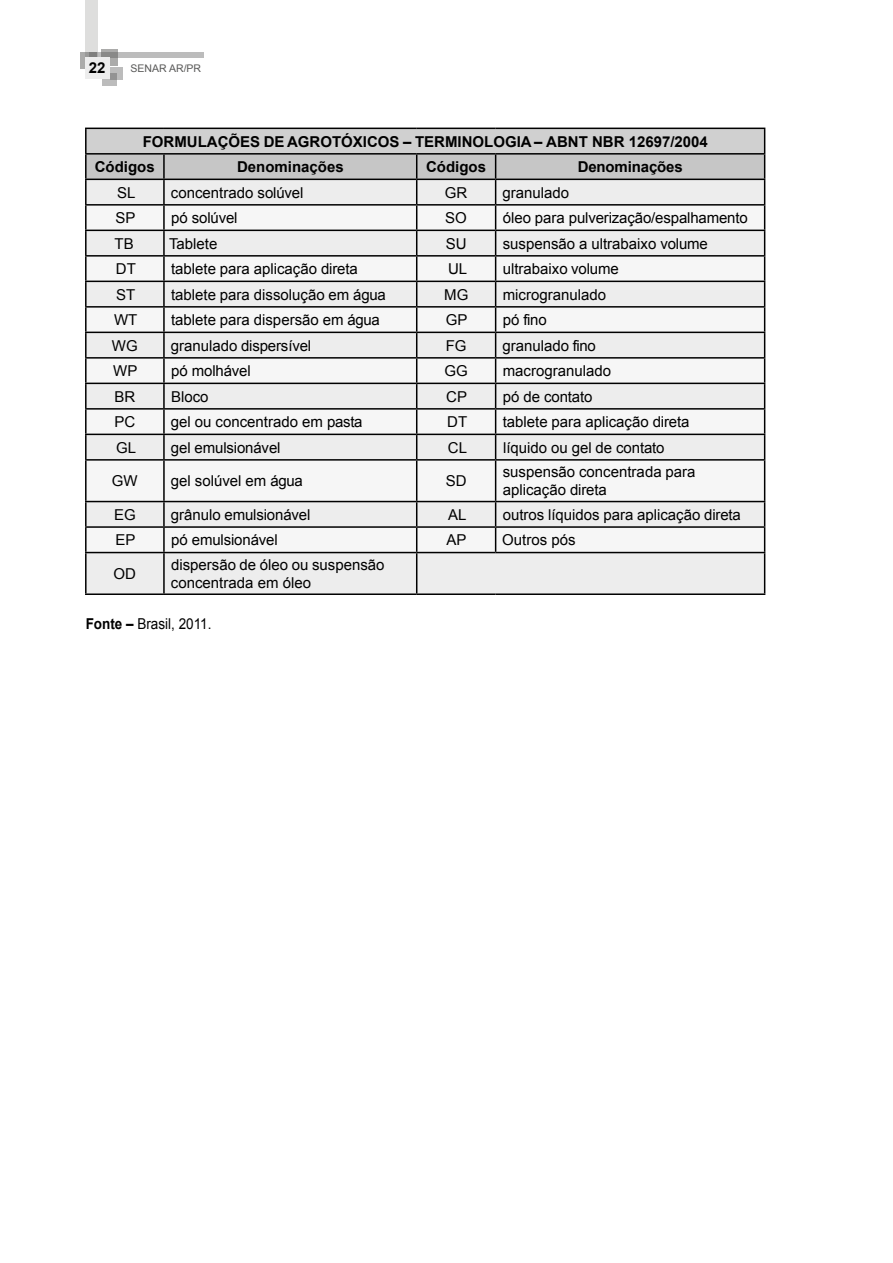
<style>
.page{position:relative;width:893px;height:1263px;background:#fff}
.page>*{position:absolute;margin:0;border:0;box-sizing:border-box;transform-origin:0 0}
.t1{font:15px/18px "Arial";color:#000}
.t2{font:700 15px/25.5px "Arial";color:#000}
.t3{font:15px "Arial";color:#000;scale:.9 1}
.t4{font:10.5px "Arial";color:#575756}
.s1{font-weight:700}
</style>
<div class="page">
<svg style="left:102px;top:73px;width:15px;height:12px"></svg>
<svg style="left:111px;top:67px;width:12px;height:12px"></svg>
<div style="left:80px;top:52px;width:17px;height:16px;background:#ababaa"></div>
<svg style="left:101px;top:50px;width:17px;height:16px"></svg>
<svg style="left:97px;top:52px;width:107px;height:6px"></svg>
<svg style="left:85px;top:0;width:12px;height:58px"></svg>
<div style="left:85px;top:58px;width:24px;height:21px;background:#ededed"></div>
<div style="left:87px;top:553px;width:677px;height:40px;background:#ededed"></div>
<svg style="left:87px;top:461px;width:677px;height:91px;fill:#f6f6f6"></svg>
<hr style="left:85px;top:180px;width:2px;height:24px;background:#000">
<hr style="left:85px;top:204px;width:79px;height:2px;background:#000">
<hr style="left:85px;top:206px;width:2px;height:24px;background:#000">
<hr style="left:85px;top:230px;width:79px;height:1px;background:#000">
<hr style="left:85px;top:231px;width:2px;height:24px;background:#000">
<hr style="left:85px;top:255px;width:79px;height:2px;background:#000">
<hr style="left:85px;top:257px;width:2px;height:24px;background:#000">
<hr style="left:85px;top:281px;width:79px;height:1px;background:#000">
<hr style="left:85px;top:282px;width:2px;height:24px;background:#000">
<hr style="left:85px;top:306px;width:79px;height:2px;background:#000">
<hr style="left:85px;top:308px;width:2px;height:24px;background:#000">
<hr style="left:85px;top:332px;width:79px;height:1px;background:#000">
<hr style="left:85px;top:333px;width:2px;height:24px;background:#000">
<hr style="left:85px;top:357px;width:79px;height:2px;background:#000">
<hr style="left:85px;top:359px;width:2px;height:24px;background:#000">
<hr style="left:85px;top:383px;width:79px;height:1px;background:#000">
<hr style="left:85px;top:384px;width:2px;height:24px;background:#000">
<hr style="left:85px;top:408px;width:79px;height:2px;background:#000">
<hr style="left:85px;top:410px;width:2px;height:24px;background:#000">
<hr style="left:85px;top:434px;width:79px;height:1px;background:#000">
<hr style="left:85px;top:435px;width:2px;height:24px;background:#000">
<hr style="left:85px;top:459px;width:79px;height:2px;background:#000">
<hr style="left:85px;top:461px;width:2px;height:40px;background:#000">
<hr style="left:164px;top:459px;width:253px;height:2px;background:#000">
<hr style="left:163px;top:461px;width:2px;height:40px;background:#000">
<hr style="left:417px;top:459px;width:79px;height:2px;background:#000">
<hr style="left:416px;top:461px;width:1px;height:40px;background:#000">
<hr style="left:496px;top:459px;width:269px;height:2px;background:#000">
<hr style="left:495px;top:461px;width:1px;height:40px;background:#000">
<hr style="left:764px;top:461px;width:1px;height:40px;background:#000">
<hr style="left:85px;top:501px;width:79px;height:1px;background:#000">
<hr style="left:85px;top:502px;width:2px;height:24px;background:#000">
<hr style="left:164px;top:501px;width:253px;height:1px;background:#000">
<hr style="left:163px;top:502px;width:2px;height:24px;background:#000">
<hr style="left:417px;top:501px;width:79px;height:1px;background:#000">
<hr style="left:496px;top:501px;width:269px;height:1px;background:#000">
<hr style="left:85px;top:526px;width:79px;height:2px;background:#000">
<hr style="left:85px;top:528px;width:2px;height:24px;background:#000">
<hr style="left:164px;top:526px;width:253px;height:2px;background:#000">
<hr style="left:163px;top:528px;width:2px;height:24px;background:#000">
<hr style="left:417px;top:526px;width:79px;height:2px;background:#000">
<svg style="left:416px;top:502px;width:1px;height:50px"></svg>
<hr style="left:496px;top:526px;width:269px;height:2px;background:#000">
<svg style="left:495px;top:502px;width:1px;height:50px"></svg>
<svg style="left:764px;top:502px;width:1px;height:50px"></svg>
<hr style="left:85px;top:552px;width:79px;height:1px;background:#000">
<hr style="left:85px;top:553px;width:2px;height:40px;background:#000">
<hr style="left:164px;top:552px;width:253px;height:1px;background:#000">
<hr style="left:163px;top:553px;width:2px;height:40px;background:#000">
<hr style="left:417px;top:552px;width:79px;height:1px;background:#000">
<hr style="left:416px;top:553px;width:1px;height:40px;background:#000">
<hr style="left:496px;top:552px;width:269px;height:1px;background:#000">
<hr style="left:764px;top:553px;width:1px;height:40px;background:#000">
<hr style="left:85px;top:593px;width:79px;height:2px;background:#000">
<hr style="left:164px;top:593px;width:253px;height:2px;background:#000">
<hr style="left:417px;top:593px;width:79px;height:2px;background:#000">
<hr style="left:496px;top:593px;width:269px;height:2px;background:#000">
<hr style="left:85px;top:128px;width:79px;height:1px;background:#000">
<hr style="left:85px;top:129px;width:2px;height:24px;background:#000">
<hr style="left:164px;top:128px;width:253px;height:1px;background:#000">
<hr style="left:417px;top:128px;width:79px;height:1px;background:#000">
<hr style="left:496px;top:128px;width:269px;height:1px;background:#000">
<hr style="left:85px;top:153px;width:79px;height:2px;background:#000">
<hr style="left:85px;top:155px;width:2px;height:24px;background:#000">
<svg style="left:86px;top:129px;width:679px;height:330px"></svg>
<hr style="left:85px;top:179px;width:79px;height:1px;background:#000">
<hr style="left:164px;top:179px;width:253px;height:1px;background:#000">
<hr style="left:417px;top:179px;width:79px;height:1px;background:#000">
<hr style="left:496px;top:179px;width:269px;height:1px;background:#000">
<p class="t2" style="left:89px;top:55px;width:18px">22</p>
<p class="t4" style="left:131px;top:61px;width:72px">SENAR AR/PR</p>
<p class="t2" style="left:95px;top:129px;width:615px;text-indent:48px">FORMULAÇÕES DE AGROTÓXICOS – TERMINOLOGIA – ABNT NBR 12697/2004<br>Códigos</p>
<p class="t2" style="left:237px;top:154px;width:108px">Denominações</p>
<p class="t2" style="left:426px;top:154px;width:61px">Códigos</p>
<p class="t2" style="left:578px;top:154px;width:107px">Denominações</p>
<p class="t1" style="left:117px;top:183px;width:20px">SL</p>
<p class="t1" style="left:171px;top:183px;width:134px">concentrado solúvel</p>
<p class="t1" style="left:445px;top:183px;width:24px">GR</p>
<p class="t1" style="left:502px;top:183px;width:68px">granulado</p>
<p class="t1" style="left:115px;top:209px;width:22px">SP</p>
<p class="t1" style="left:171px;top:209px;width:68px">pó solúvel</p>
<p class="t1" style="left:445px;top:209px;width:23px">SO</p>
<p class="t1" style="left:503px;top:209px;width:247px">óleo para pulverização/espalhamento</p>
<p class="t1" style="left:115px;top:234px;width:21px">TB</p>
<p class="t1" style="left:169px;top:234px;width:50px">Tablete</p>
<p class="t1" style="left:446px;top:234px;width:22px">SU</p>
<p class="t1" style="left:503px;top:234px;width:207px">suspensão a ultrabaixo volume</p>
<p class="t1" style="left:116px;top:260px;width:21px">DT</p>
<p class="t1" style="left:171px;top:260px;width:188px">tablete para aplicação direta</p>
<p class="t1" style="left:448px;top:260px;width:21px">UL</p>
<p class="t1" style="left:503px;top:260px;width:118px">ultrabaixo volume</p>
<p class="t1" style="left:116px;top:285px;width:21px">ST</p>
<p class="t1" style="left:171px;top:285px;width:216px">tablete para dissolução em água</p>
<p class="t1" style="left:444px;top:285px;width:26px">MG</p>
<p class="t1" style="left:503px;top:285px;width:105px">microgranulado</p>
<p class="t1" style="left:114px;top:311px;width:25px">WT</p>
<p class="t1" style="left:171px;top:311px;width:210px">tablete para dispersão em água</p>
<p class="t1" style="left:446px;top:311px;width:23px">GP</p>
<p class="t1" style="left:503px;top:311px;width:45px">pó fino</p>
<p class="t1" style="left:112px;top:336px;width:27px">WG</p>
<p class="t1" style="left:171px;top:336px;width:142px">granulado dispersível</p>
<p class="t1" style="left:446px;top:336px;width:22px">FG</p>
<p class="t1" style="left:502px;top:336px;width:95px">granulado fino</p>
<p class="t1" style="left:113px;top:362px;width:26px">WP</p>
<p class="t1" style="left:171px;top:362px;width:81px">pó molhável</p>
<p class="t1" style="left:444px;top:362px;width:25px">GG</p>
<p class="t1" style="left:503px;top:362px;width:110px">macrogranulado</p>
<p class="t1" style="left:115px;top:387px;width:22px">BR</p>
<p class="t1" style="left:171px;top:387px;width:39px">Bloco</p>
<p class="t1" style="left:446px;top:387px;width:22px">CP</p>
<p class="t1" style="left:503px;top:387px;width:91px">pó de contato</p>
<p class="t1" style="left:115px;top:413px;width:22px">PC</p>
<p class="t1" style="left:171px;top:413px;width:193px">gel ou concentrado em pasta</p>
<p class="t1" style="left:447px;top:413px;width:21px">DT</p>
<p class="t1" style="left:503px;top:413px;width:188px">tablete para aplicação direta</p>
<p class="t1" style="left:116px;top:438px;width:22px">GL</p>
<p class="t1" style="left:171px;top:438px;width:111px">gel emulsionável</p>
<p class="t1" style="left:448px;top:438px;width:21px">CL</p>
<p class="t1" style="left:503px;top:438px;width:163px">líquido ou gel de contato</p>
<p class="t1" style="left:112px;top:472px;width:27px">GW</p>
<p class="t1" style="left:171px;top:472px;width:134px">gel solúvel em água</p>
<p class="t1" style="left:446px;top:472px;width:22px">SD</p>
<p class="t1" style="left:503px;top:463px;width:194px">suspensão concentrada para aplicação direta</p>
<p class="t1" style="left:114px;top:506px;width:23px">EG</p>
<p class="t1" style="left:171px;top:506px;width:141px">grânulo emulsionável</p>
<p class="t1" style="left:448px;top:506px;width:20px">AL</p>
<p class="t1" style="left:503px;top:506px;width:240px">outros líquidos para aplicação direta</p>
<p class="t1" style="left:116px;top:531px;width:22px">EP</p>
<p class="t1" style="left:171px;top:531px;width:108px">pó emulsionável</p>
<p class="t1" style="left:446px;top:531px;width:22px">AP</p>
<p class="t1" style="left:502px;top:531px;width:75px">Outros pós</p>
<p class="t1" style="left:114px;top:565px;width:24px">OD</p>
<p class="t1" style="left:171px;top:556px;width:215px">dispersão de óleo ou suspensão concentrada em óleo</p>
<p class="t3" style="left:86px;top:614px;width:141px"><span class="s1">Fonte –</span> Brasil, 2011.</p>
</div>
